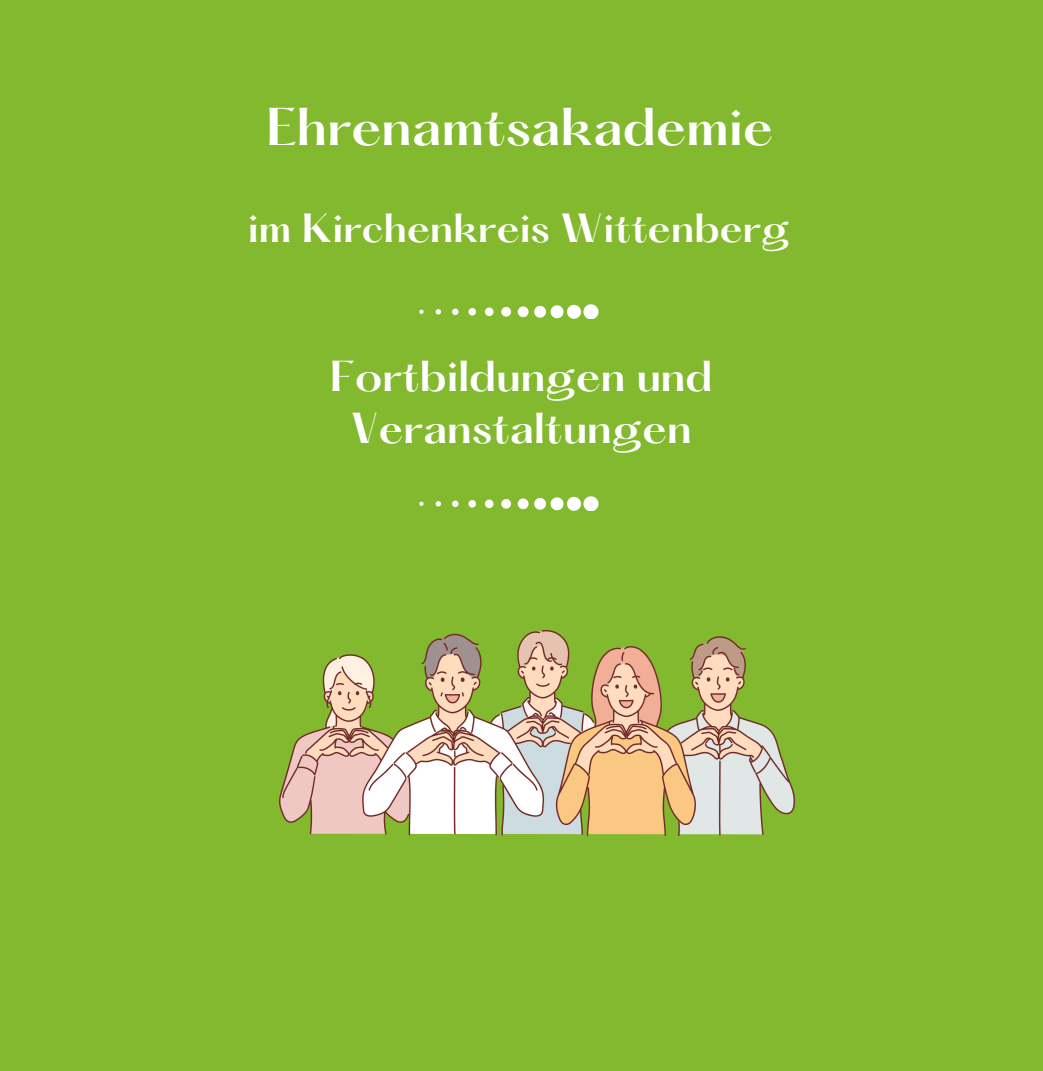
<style>
.page{position:relative;width:1043px;height:1071px;background:#fff}
.page>*{position:absolute;margin:0;border:0;box-sizing:border-box;transform-origin:0 0}
.t1{font:600 46.38px "Hatton";color:#fff}
.t2{font:600 37.8px/51.8px "Hatton";color:#fff;text-align:center}
.t3{font:600 35.52px "Hatton";color:#fff}
</style>
<div class="page">
<div style="left:0;top:0;width:1042px;height:1070px;background:#83b92e"></div>
<svg style="left:534px;top:496px;width:64px;height:15px"></svg>
<svg style="left:517px;top:498px;width:11px;height:11px"></svg>
<svg style="left:501px;top:499px;width:10px;height:10px"></svg>
<svg style="left:485px;top:500px;width:8px;height:8px"></svg>
<svg style="left:468px;top:500px;width:8px;height:8px"></svg>
<svg style="left:452px;top:501px;width:6px;height:6px"></svg>
<svg style="left:435px;top:501px;width:6px;height:6px"></svg>
<svg style="left:419px;top:502px;width:4px;height:4px"></svg>
<svg style="left:534px;top:304px;width:64px;height:15px"></svg>
<svg style="left:517px;top:306px;width:11px;height:11px"></svg>
<svg style="left:501px;top:307px;width:10px;height:10px"></svg>
<svg style="left:485px;top:308px;width:8px;height:8px"></svg>
<svg style="left:468px;top:308px;width:8px;height:8px"></svg>
<svg style="left:452px;top:309px;width:6px;height:6px"></svg>
<svg style="left:435px;top:309px;width:6px;height:5px"></svg>
<svg style="left:419px;top:310px;width:4px;height:4px"></svg>
<img style="left:279px;top:631px;width:514px;height:204px">
<h1 class="t1" style="left:266px;top:105px;width:509px">Ehrenamtsakademie</h1>
<p class="t3" style="left:248px;top:211px;width:543px">im Kirchenkreis Wittenberg</p>
<p class="t2" style="left:330px;top:355px;width:384px">Fortbildungen und<br>Veranstaltungen</p>
</div>
